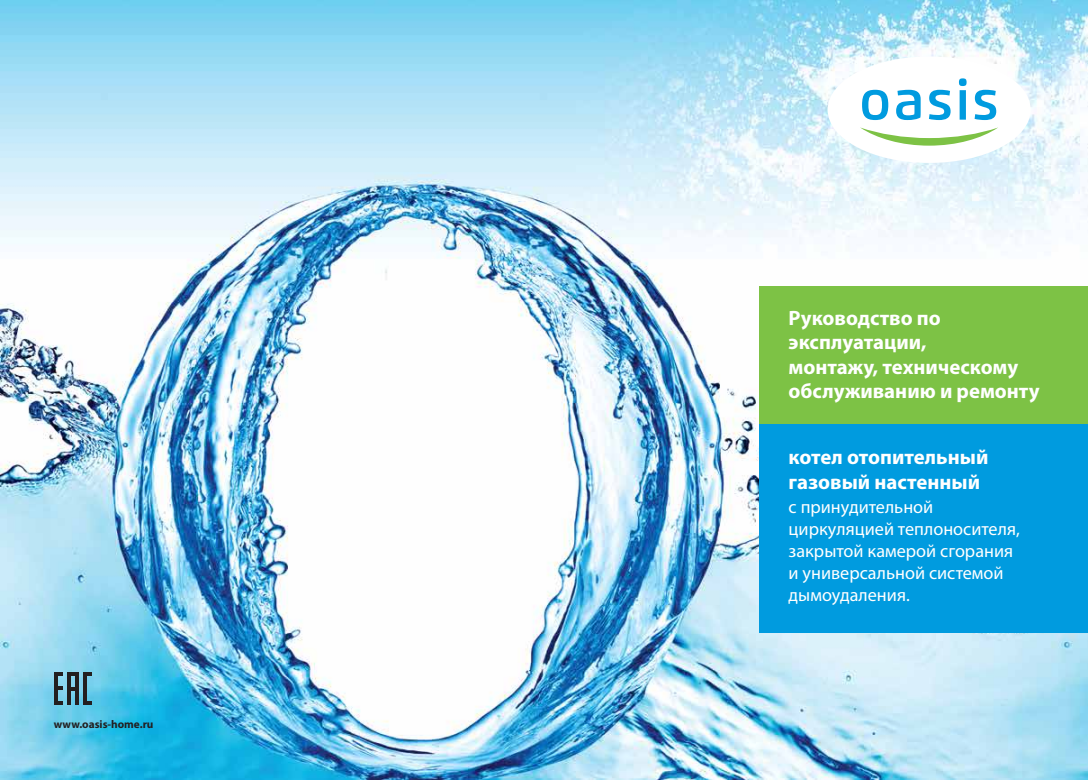
<style>
.page{position:relative;width:1088px;height:780px;background:#fff}
.page>*{position:absolute;margin:0;border:0;box-sizing:border-box;transform-origin:0 0}
.t1{font:700 20.75px/24.5px "Myriad Pro";color:#fff}
.t2{font:18.25px/21.9px "Myriad Pro";color:#fff}
.t3{font:700 11.25px "Myriad Pro";color:#231f20}
</style>
<div class="page">
<img style="left:0;top:0;width:1088px;height:779px">
<div style="left:827px;top:56px;width:204px;height:107px;background:#fff;border-radius:50%"></div>
<svg style="left:860px;top:127px;width:138px;height:19px"></svg>
<svg style="left:862px;top:90px;width:26px;height:30px"></svg>
<svg style="left:896px;top:90px;width:24px;height:30px"></svg>
<svg style="left:929px;top:90px;width:21px;height:30px"></svg>
<svg style="left:959px;top:78px;width:7px;height:42px"></svg>
<svg style="left:974px;top:90px;width:22px;height:30px"></svg>
<div style="left:759px;top:286px;width:329px;height:138px;background:#7dc245"></div>
<div style="left:759px;top:424px;width:329px;height:209px;background:#009bdf"></div>
<hr style="left:54px;top:672px;width:4px;height:32px;background:#231f20">
<hr style="left:67px;top:672px;width:4px;height:32px;background:#231f20">
<hr style="left:75px;top:672px;width:4px;height:32px;background:#231f20">
<hr style="left:83px;top:672px;width:4px;height:32px;background:#231f20">
<svg style="left:87px;top:672px;width:5px;height:4px"></svg>
<svg style="left:87px;top:700px;width:5px;height:4px"></svg>
<svg style="left:71px;top:687px;width:4px;height:4px"></svg>
<svg style="left:71px;top:672px;width:4px;height:4px"></svg>
<svg style="left:58px;top:672px;width:5px;height:4px"></svg>
<svg style="left:58px;top:686px;width:5px;height:4px"></svg>
<svg style="left:58px;top:700px;width:5px;height:4px"></svg>
<p class="t3" style="left:54px;top:717px;width:101px">www.oasis-home.ru</p>
<p class="t1" style="left:789px;top:305px;width:252px">Руководство по эксплуатации,<br>монтажу, техническому обслуживанию и ремонту</p>
<p class="t1" style="left:789px;top:444px;width:201px">котел отопительный газовый настенный</p>
<p class="t2" style="left:789px;top:496px;width:233px">с принудительной циркуляцией теплоносителя, закрытой камерой сгорания и универсальной системой дымоудаления.</p>
</div>
